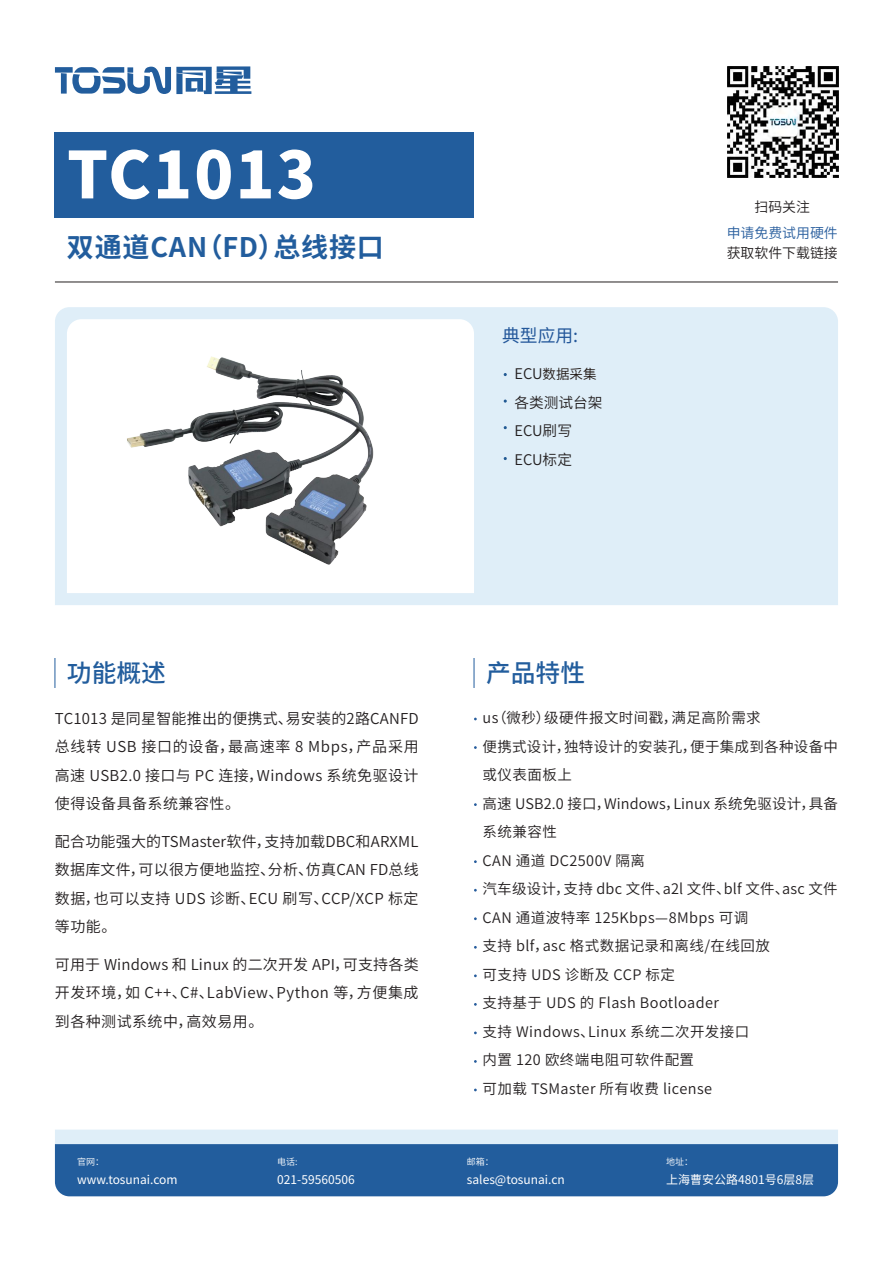
<style>
.page{position:relative;width:893px;height:1263px;background:#fff}
.page>*{position:absolute;margin:0;border:0;box-sizing:border-box;transform-origin:0 0}
.t1{font:800 64.5px "Source Han Sans SC";letter-spacing:.03em;color:#fff}
.t2{font:700 27px "Source Han Sans SC";letter-spacing:.03em;color:#225d9d}
.t3{font:500 24.75px "Source Han Sans SC";color:#225d9d}
.t4{font:17.7px "Source Han Sans SC";color:#23579a}
.t5{font:15px/28.5px "Source Han Sans SC";letter-spacing:.03em;color:#231f20;text-align:justify}
.t6{font:14.7px/28.5px "Source Han Sans SC";color:#231f20}
.t7{font:14.55px/28.5px "Source Han Sans SC";letter-spacing:.03em;color:#231f20}
.t8{font:13.95px "Source Han Sans SC";color:#231f20}
.t9{font:13.95px "Source Han Sans SC";color:#275d9d}
.t10{font:13.5px "Source Han Sans SC";color:#211814}
.t11{font:12px "Source Han Sans SC";color:#fff}
.t12{font:9px "Source Han Sans SC";color:#fff}
.s1{font-size:14.7px;color:#231f20}
</style>
<div class="page">
<hr style="left:55px;top:282px;width:783px;height:1px;background:#231f20">
<img style="left:727px;top:66px;width:111px;height:111px">
<svg style="left:55px;top:1129px;width:783px;height:67px;background:#4d7eb1"></svg>
<div style="left:55px;top:307px;width:783px;height:298px;background:#dfeef8"></div>
<svg style="left:67px;top:319px;width:407px;height:274px"></svg>
<div style="left:55px;top:67px;width:18px;height:6px;background:#225d9d"></div>
<div style="left:61px;top:73px;width:6px;height:21px;background:#225d9d"></div>
<svg style="left:72px;top:66px;width:179px;height:28px"></svg>
<hr style="left:55px;top:658px;width:1px;height:30px;background:#225d9d">
<hr style="left:474px;top:658px;width:1px;height:30px;background:#225d9d">
<div style="left:55px;top:133px;width:419px;height:85px;background:#225d9d"></div>
<svg style="left:503px;top:426px;width:4px;height:3px"></svg>
<svg style="left:503px;top:457px;width:4px;height:3px"></svg>
<img style="left:121px;top:350px;width:267px;height:218px">
<h1 class="t1" style="left:67px;top:138px;width:250px">TC1013</h1>
<h2 class="t2" style="left:67px;top:232px;width:318px">双通道CAN（FD）总线接口</h2>
<p class="t4" style="left:502px;top:325px;width:78px">典型应用:</p>
<p class="t10" style="left:514px;top:367px;width:84px"><span class="s1">ECU</span>数据采集</p>
<p class="t6" style="left:514px;top:389px;width:90px">各类测试台架<br>ECU刷写<br>ECU标定</p>
<p class="t8" style="left:754px;top:199px;width:57px">扫码关注</p>
<p class="t9" style="left:727px;top:225px;width:113px">申请免费试用硬件</p>
<p class="t8" style="left:727px;top:245px;width:113px">获取软件下载链接</p>
<h3 class="t3" style="left:67px;top:659px;width:101px">功能概述</h3>
<h3 class="t3" style="left:486px;top:659px;width:101px">产品特性</h3>
<p class="t5" style="left:55px;top:704px;width:365px">TC1013 是同星智能推出的便携式、易安装的2路CANFD总线转 USB 接口的设备，最高速率 8 Mbps，产品采用高速 USB2.0 接口与 PC 连接，Windows 系统免驱设计使得设备具备系统兼容性。</p>
<p class="t5" style="left:55px;top:827px;width:365px">配合功能强大的TSMaster软件，支持加载DBC和ARXML数据库文件，可以很方便地监控、分析、仿真CAN FD总线数据，也可以支持 UDS 诊断、ECU 刷写、CCP/XCP 标定等功能。</p>
<p class="t5" style="left:55px;top:950px;width:365px">可用于 Windows 和 Linux 的二次开发 API，可支持各类开发环境，如 C++、C#、LabView、Python 等，方便集成到各种测试系统中，高效易用。</p>
<p class="t7" style="left:483px;top:704px;width:357px">us（微秒）级硬件报文时间戳，满足高阶需求<br>便携式设计，独特设计的安装孔，便于集成到各种设备中或仪表面板上<br>高速 USB2.0 接口，Windows，Linux 系统免驱设计，具备系统兼容性<br>CAN 通道 DC2500V 隔离<br>汽车级设计，支持 dbc 文件、a2l 文件、blf 文件、asc 文件<br>CAN 通道波特率 125Kbps—8Mbps 可调<br>支持 blf，asc 格式数据记录和离线/在线回放<br>可支持 UDS 诊断及 CCP 标定<br>支持基于 UDS 的 Flash Bootloader<br>支持 Windows、Linux 系统二次开发接口<br>内置 120 欧终端电阻可软件配置<br>可加载 TSMaster 所有收费 license</p>
<p class="t12" style="left:77px;top:1156px;width:28px">官网：</p>
<p class="t11" style="left:77px;top:1173px;width:102px">www.tosunai.com</p>
<p class="t12" style="left:277px;top:1156px;width:22px">电话:</p>
<p class="t11" style="left:277px;top:1173px;width:79px">021-59560506</p>
<p class="t12" style="left:467px;top:1156px;width:28px">邮箱：</p>
<p class="t11" style="left:467px;top:1173px;width:99px">sales@tosunai.cn</p>
<p class="t12" style="left:666px;top:1156px;width:28px">地址：</p>
<p class="t11" style="left:666px;top:1173px;width:149px">上海曹安公路4801号6层8层</p>
</div>
